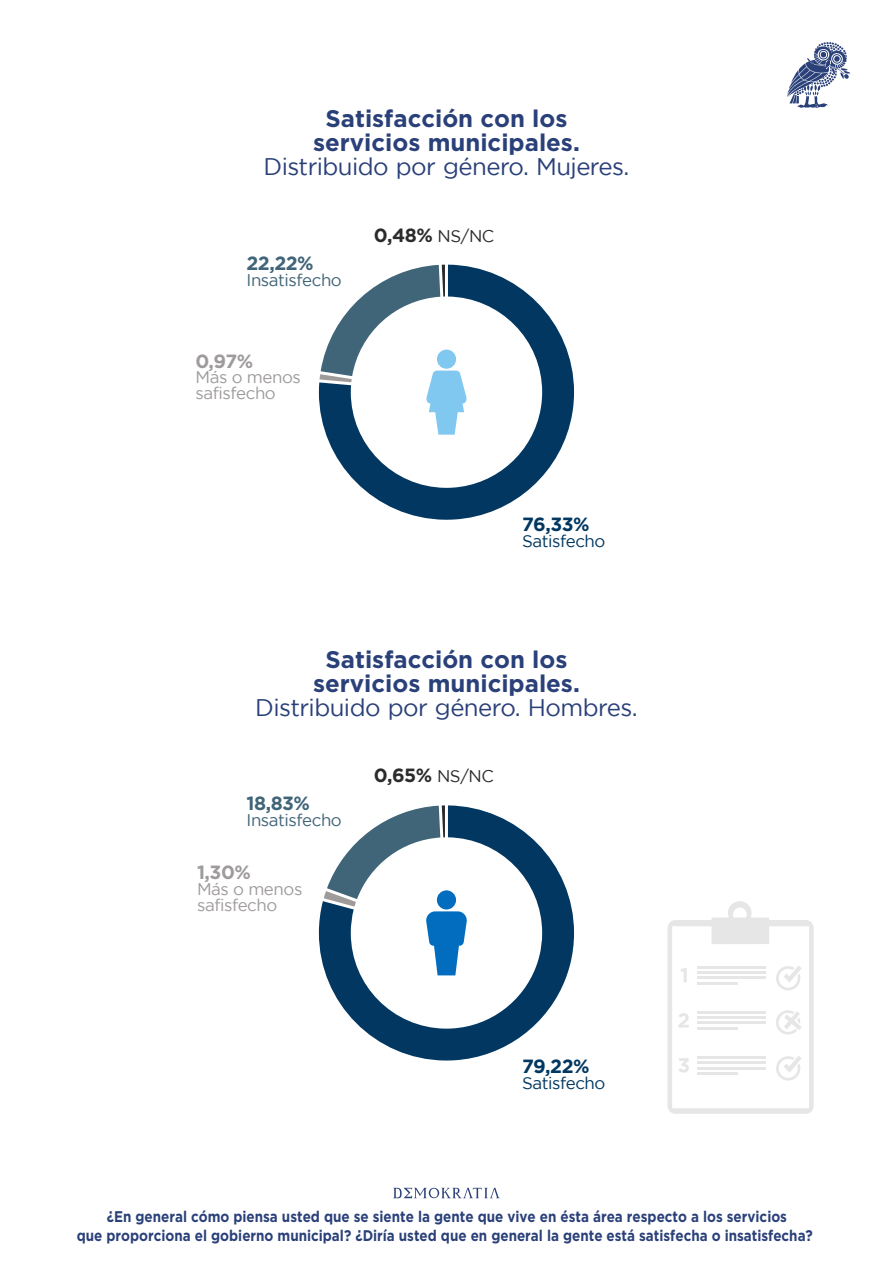
<style>
.page{position:relative;width:893px;height:1263px;background:#fff}
.page>*{position:absolute;margin:0;border:0;box-sizing:border-box;transform-origin:0 0}
.t1{font:700 24px/24px "Gotham";color:#2a4079;text-align:center}
.t2{font:24px "Gotham";letter-spacing:-.025em;color:#2a4079}
.t3{font:700 19.2px "Gotham";color:#2b2b2b}
.t4{font:700 19.2px "Gotham";letter-spacing:-.03em;color:#013760}
.t5{font:700 19.2px "Gotham";letter-spacing:-.025em;color:#406478}
.t6{font:700 19.2px "Gotham";color:#9f9b9b}
.t7{font:16.8px/15.8px "Gotham";letter-spacing:-.025em;color:#9f9b9b}
.t8{font:16.8px "Gotham";letter-spacing:-.025em;color:#406478}
.t9{font:16.8px "Gotham";letter-spacing:-.025em;color:#013760}
.t10{font:700 15.45px/18.5px "Gotham";color:#2a4079;text-align:center;scale:.87 1}
.s1{font-weight:400;font-size:16.8px}
</style>
<div class="page">
<svg style="left:787px;top:42px;width:63px;height:66px"></svg>
<svg style="left:319px;top:265px;width:255px;height:255px"></svg>
<svg style="left:319px;top:805px;width:255px;height:255px"></svg>
<svg style="left:393px;top:1188px;width:107px;height:10px"></svg>
<svg style="left:667px;top:901px;width:147px;height:213px"></svg>
<h1 class="t1" style="left:313px;top:106px;width:268px">Satisfacción con los servicios municipales.</h1>
<h1 class="t2" style="left:263px;top:153px;width:367px">Distribuido por género. Mujeres.</h1>
<p class="t5" style="left:246px;top:252px;width:69px">22,22%</p>
<p class="t8" style="left:246px;top:271px;width:97px">Insatisfecho</p>
<p class="t6" style="left:196px;top:350px;width:59px">0,97%</p>
<p class="t7" style="left:196px;top:369px;width:107px">Más o menos safisfecho</p>
<p class="t3" style="left:374px;top:224px;width:122px">0,48% <span class="s1">NS/NC</span></p>
<p class="t4" style="left:522px;top:513px;width:69px">76,33%</p>
<p class="t9" style="left:522px;top:532px;width:85px">Satisfecho</p>
<h1 class="t1" style="left:313px;top:646px;width:268px">Satisfacción con los servicios municipales.</h1>
<h1 class="t2" style="left:255px;top:694px;width:384px">Distribuido por género. Hombres.</h1>
<p class="t5" style="left:246px;top:792px;width:65px">18,83%</p>
<p class="t8" style="left:246px;top:811px;width:97px">Insatisfecho</p>
<p class="t6" style="left:197px;top:861px;width:55px">1,30%</p>
<p class="t7" style="left:197px;top:881px;width:107px">Más o menos safisfecho</p>
<p class="t3" style="left:374px;top:764px;width:121px">0,65% <span class="s1">NS/NC</span></p>
<p class="t4" style="left:522px;top:1055px;width:69px">79,22%</p>
<p class="t9" style="left:522px;top:1073px;width:85px">Satisfecho</p>
<p class="t10" style="left:77px;top:1207px;width:848px">¿En general cómo piensa usted que se siente la gente que vive en ésta área respecto a los servicios<br>que proporciona el gobierno municipal? ¿Diría usted que en general la gente está satisfecha o insatisfecha?</p>
</div>
